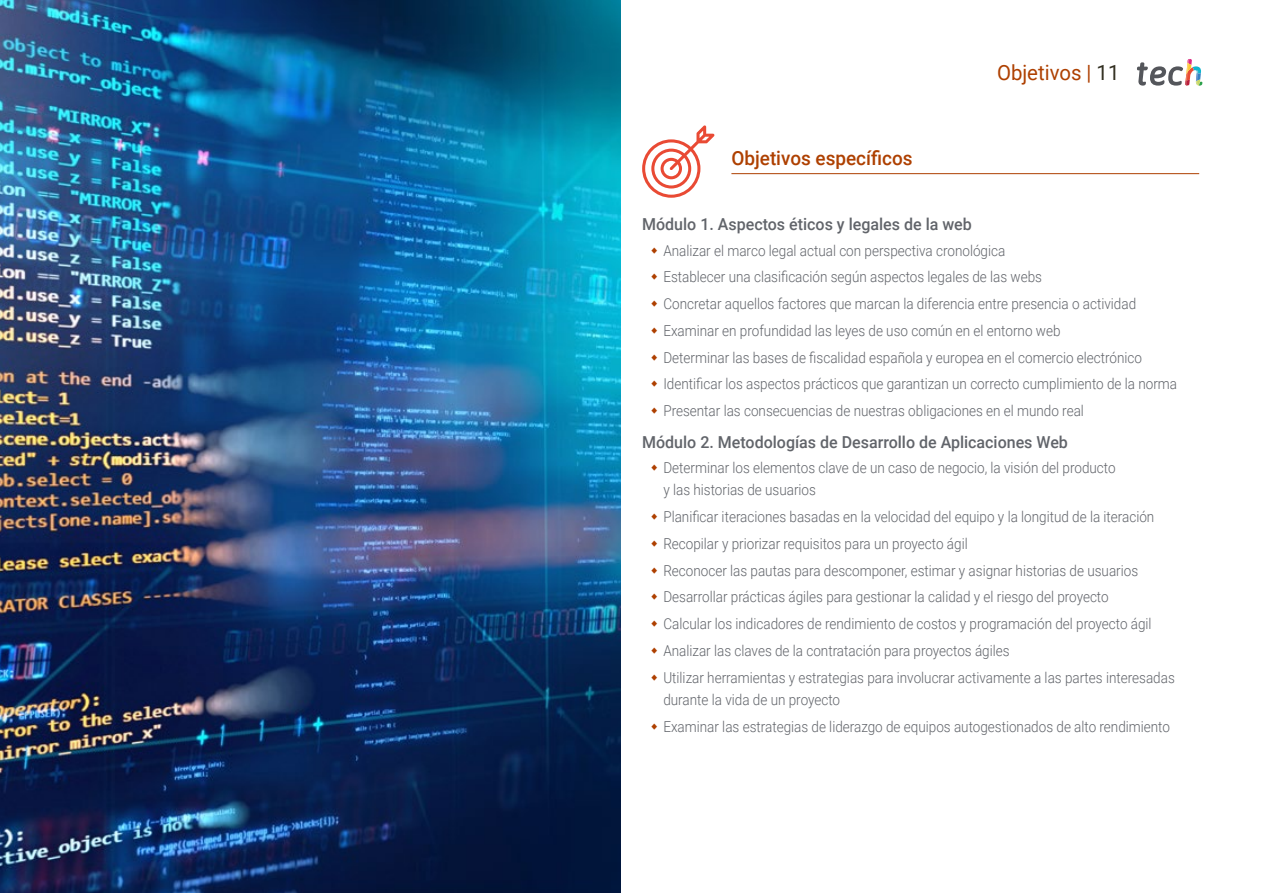
<style>
.page{position:relative;width:1263px;height:893px;background:#fff}
.page>*{position:absolute;margin:0;border:0;box-sizing:border-box;transform-origin:0 0}
.t1{font:21px "Roboto";color:#ae4000}
.t2{font:500 19.5px "Roboto";color:#ae4000}
.t3{font:500 16.5px "Roboto";color:#61646a}
.t4{font:300 15px/26.7px "Roboto";color:#61646a;scale:.9 1}
.s1{color:#312e20}
</style>
<div class="page">
<img style="left:0;top:0;width:621px;height:893px">
<svg style="left:1137px;top:59px;width:65px;height:27px"></svg>
<hr style="left:731px;top:173px;width:468px;height:1px;background:#ae4000">
<svg style="left:642px;top:125px;width:72px;height:73px"></svg>
<h2 class="t2" style="left:731px;top:144px;width:183px">Objetivos específicos</h2>
<h1 class="t1" style="left:997px;top:57px;width:124px">Objetivos | <span class="s1">11</span></h1>
<p class="t3" style="left:642px;top:213px;width:331px">Módulo 1. Aspectos éticos y legales de la web</p>
<p class="t4" style="left:663px;top:236px;width:572px">Analizar el marco legal actual con perspectiva cronológica<br>Establecer una clasificación según aspectos legales de las webs<br>Concretar aquellos factores que marcan la diferencia entre presencia o actividad Examinar en profundidad las leyes de uso común en el entorno web<br>Determinar las bases de fiscalidad española y europea en el comercio electrónico Identificar los aspectos prácticos que garantizan un correcto cumplimiento de la norma Presentar las consecuencias de nuestras obligaciones en el mundo real</p>
<p class="t3" style="left:642px;top:430px;width:427px">Módulo 2. Metodologías de Desarrollo de Aplicaciones Web</p>
<p class="t4" style="left:663px;top:456px;width:504px;line-height:22.5px">Determinar los elementos clave de un caso de negocio, la visión del producto y las historias de usuarios</p>
<p class="t4" style="left:663px;top:503px;width:570px">Planificar iteraciones basadas en la velocidad del equipo y la longitud de la iteración Recopilar y priorizar requisitos para un proyecto ágil<br>Reconocer las pautas para descomponer, estimar y asignar historias de usuarios Desarrollar prácticas ágiles para gestionar la calidad y el riesgo del proyecto<br>Calcular los indicadores de rendimiento de costos y programación del proyecto ágil Analizar las claves de la contratación para proyectos ágiles<br>Utilizar herramientas y estrategias para involucrar activamente a las partes interesadas</p>
<p class="t4" style="left:663px;top:686px;width:564px">durante la vida de un proyecto<br>Examinar las estrategias de liderazgo de equipos autogestionados de alto rendimiento</p>
</div>
